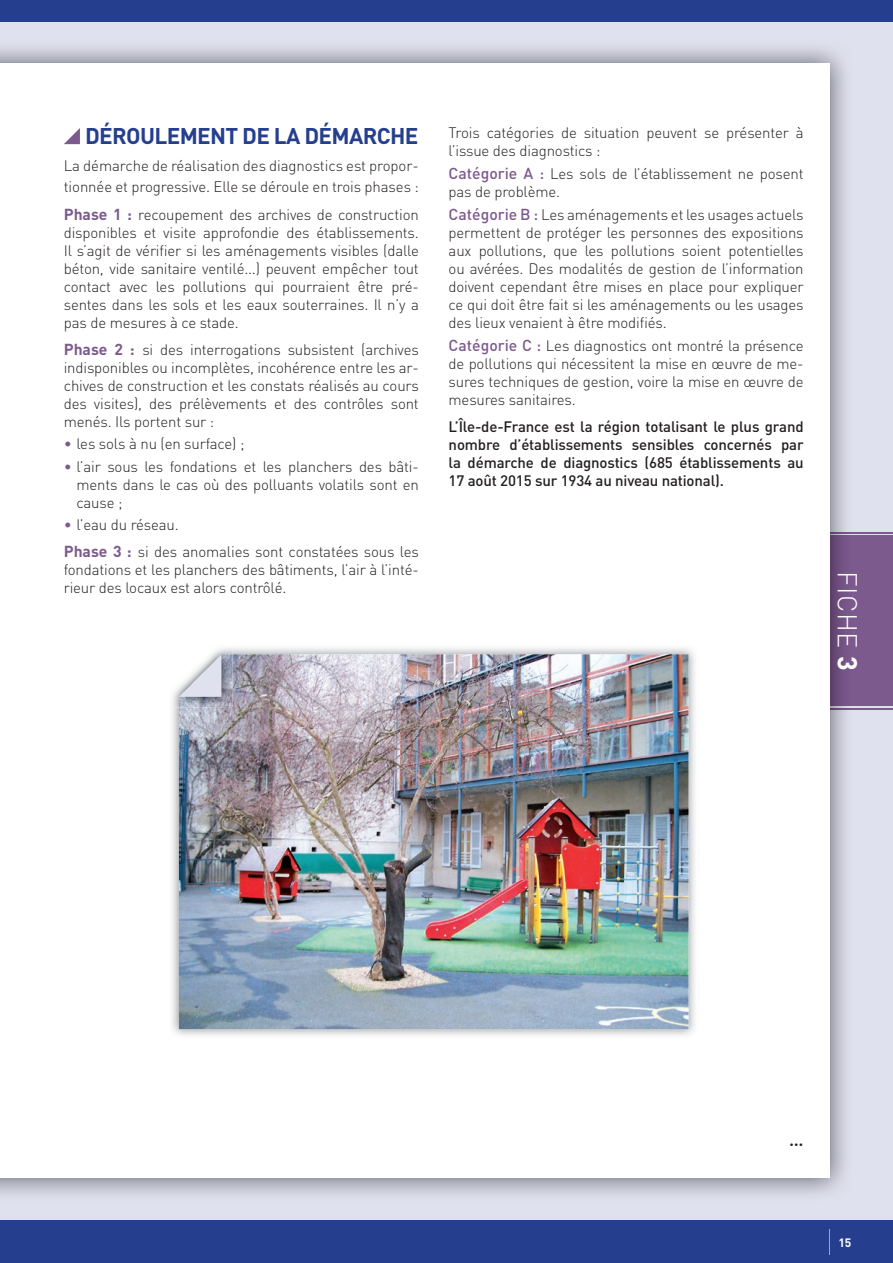
<style>
.page{position:relative;width:893px;height:1263px;background:#e0e1ee}
.page>*{position:absolute;margin:0;border:0;box-sizing:border-box;transform-origin:0 0}
.t1{font:300 27px "DIN";color:#fff}
.t2{font:700 22.5px "DIN";letter-spacing:-.03em;color:#253f8e}
.t3{font:18px "DIN Medium Alternate";color:#231f20}
.t4{font:15px/18px "DIN Light Alternate";letter-spacing:-.01em;color:#231f20}
.t5{font:500 15px/18px "DIN";letter-spacing:-.01em;color:#231f20;text-align:justify}
.t6{font:700 12px "DIN";color:#fff}
.s1{font-family:"DIN";font-weight:700;font-size:15.75px;color:#7d5a8e}
.s2{color:#7d5a8e}
.s3{font-family:"DIN";font-weight:500;font-size:15.75px;color:#7d5a8e}
.s4{font-weight:700}
</style>
<div class="page">
<hr style="left:0;top:532px;width:893px;height:2px;background:#7d5a8e">
<hr style="left:0;top:708px;width:893px;height:1px;background:#7d5a8e">
<div style="left:0;top:536px;width:893px;height:170px;background:#7d5a8e"></div>
<div style="left:0;top:1220px;width:893px;height:43px;background:#253f8e"></div>
<div style="left:0;top:0;width:893px;height:21px;background:#253f8e"></div>
<svg style="left:829px;top:1229px;width:1px;height:25px"></svg>
<img style="left:0;top:48px;width:853px;height:488px">
<img style="left:829px;top:532px;width:24px;height:2px">
<img style="left:0;top:706px;width:853px;height:488px">
<svg style="left:829px;top:708px;width:24px;height:1px"></svg>
<img style="left:829px;top:536px;width:14px;height:170px">
<div style="left:0;top:64px;width:829px;height:1114px;background:#fff"></div>
<svg style="left:64px;top:128px;width:16px;height:16px"></svg>
<img style="left:172px;top:648px;width:523px;height:388px">
<img style="left:179px;top:654px;width:509px;height:375px">
<img style="left:173px;top:648px;width:59px;height:60px">
<img style="left:179px;top:654px;width:53px;height:54px">
<svg style="left:179px;top:654px;width:42px;height:43px"></svg>
<h2 class="t2" style="left:85px;top:121px;width:335px">DÉROULEMENT DE LA DÉMARCHE</h2>
<p class="t4" style="left:64px;top:154px;width:357px;line-height:21.6px">La démarche de réalisation des diagnostics est propor&shy;tionnée et progressive. Elle se déroule en trois phases :</p>
<p class="t4" style="left:64px;top:205px;width:357px;text-align:justify"><span class="s1">Phase 1 :</span> recoupement des archives de construction disponibles et visite approfondie des établissements.<br>Il s’agit de vérifier si les aménagements visibles (dalle béton, vide sanitaire ventilé...) peuvent empêcher tout contact avec les pollutions qui pourraient être pré&shy;sentes dans les sols et les eaux souterraines. Il n’y a pas de mesures à ce stade.</p>
<p class="t4" style="left:64px;top:341px;width:357px;text-align:justify"><span class="s1">Phase 2 :</span> si des interrogations subsistent (archives indisponibles ou incomplètes, incohérence entre les ar&shy;chives de construction et les constats réalisés au cours des visites), des prélèvements et des contrôles sont menés. Ils portent sur :</p>
<p class="t4" style="left:64px;top:435px;width:182px"><span class="s2">•</span> les sols à nu (en surface) ;</p>
<p class="t4" style="left:77px;top:457px;width:344px;text-align:justify;text-indent:-13px"><span class="s2">•</span> l’air sous les fondations et les planchers des bâti&shy;ments dans le cas où des polluants volatils sont en cause ;</p>
<p class="t4" style="left:64px;top:511px;width:357px;line-height:27.5px"><span class="s2">•</span> l’eau du réseau.<br><span class="s1">Phase 3 :</span> si des anomalies sont constatées sous les</p>
<p class="t4" style="left:64px;top:561px;width:357px">fondations et les planchers des bâtiments, l’air à l’inté&shy;rieur des locaux est alors contrôlé.</p>
<p class="t4" style="left:449px;top:123px;width:357px">Trois catégories de situation peuvent se présenter à l’issue des diagnostics :</p>
<p class="t4" style="left:449px;top:164px;width:357px"><span class="s3">Catégorie A :</span> Les sols de l’établissement ne posent pas de problème.</p>
<p class="t4" style="left:449px;top:205px;width:357px;text-align:justify"><span class="s3">Catégorie B :</span> Les aménagements et les usages actuels permettent de protéger les personnes des expositions aux pollutions, que les pollutions soient potentielles ou avérées. Des modalités de gestion de l’information doivent cependant être mises en place pour expliquer ce qui doit être fait si les aménagements ou les usages des lieux venaient à être modifiés.</p>
<p class="t4" style="left:449px;top:336px;width:357px;text-align:justify"><span class="s3">Catégorie C :</span> Les diagnostics ont montré la présence de pollutions qui nécessitent la mise en œuvre de me&shy;sures techniques de gestion, voire la mise en œuvre de mesures sanitaires.</p>
<p class="t5" style="left:449px;top:417px;width:357px">L’Île-de-France est la région totalisant le plus grand nombre d’établissements sensibles concernés par la démarche de diagnostics (685 établissements au 17 août 2015 sur 1934 au niveau national).</p>
<h1 class="t1" style="left:864px;top:571px;width:102px;rotate:90deg">FICHE <span class="s4">3</span></h1>
<p class="t3" style="left:789px;top:1128px;width:16px">…</p>
<p class="t6" style="left:838px;top:1234px;width:15px">15</p>
</div>
